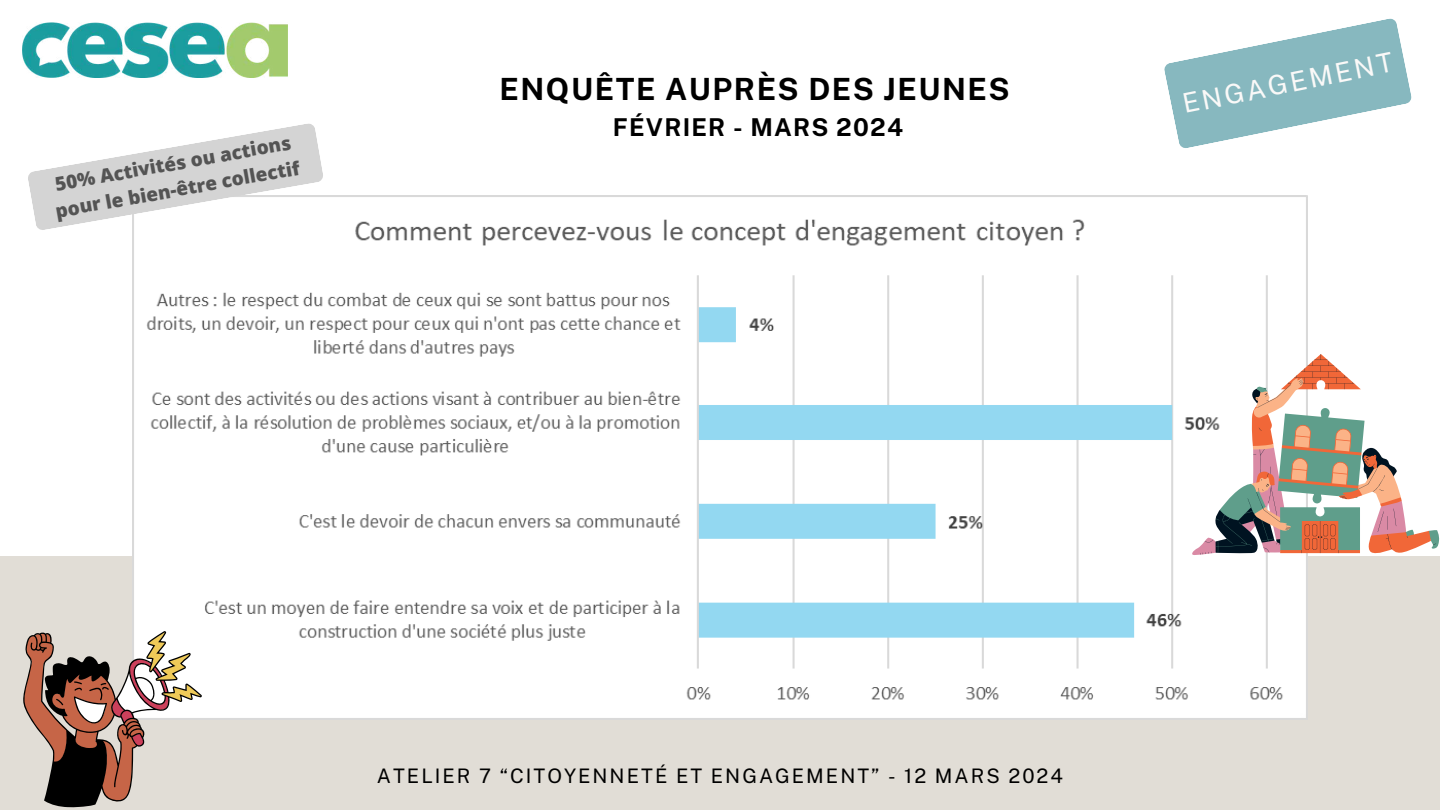
<style>
.page{position:relative;width:1440px;height:810px;background:#fff}
.page>*{position:absolute;margin:0;border:0;box-sizing:border-box;transform-origin:0 0}
.t1{font:700 30.6px "Public Sans";letter-spacing:.05em;color:#000}
.t2{font:27px "Public Sans";color:#faf9f8}
.t3{font:700 24.6px "Public Sans";letter-spacing:.05em;color:#000}
.t4{font:20px "Public Sans";letter-spacing:.1em;color:#000}
.t5{font:800 19px/26.2px "Open Sans";color:#545454}
</style>
<div class="page">
<div style="left:0;top:556px;width:1440px;height:254px;background:#e1ddd6"></div>
<svg style="left:1164px;top:18px;width:248px;height:130px"></svg>
<img style="left:23px;top:23px;width:265px;height:54px">
<img style="left:133px;top:195px;width:1174px;height:523px">
<svg style="left:28px;top:123px;width:296px;height:108px"></svg>
<svg style="left:23px;top:631px;width:179px;height:176px"></svg>
<svg style="left:1191px;top:354px;width:249px;height:202px"></svg>
<p class="t5" style="left:49px;top:172px;width:250px;rotate:-10deg">50% Activités ou actions pour le bien-être collectif</p>
<h1 class="t1" style="left:500px;top:71px;width:511px">ENQUÊTE AUPRÈS DES JEUNES</h1>
<p class="t3" style="left:613px;top:113px;width:292px">FÉVRIER - MARS 2024</p>
<h2 class="t2" style="left:1180px;top:88px;width:215px;rotate:-11deg">ENGAGEMENT</h2>
<p class="t4" style="left:377px;top:764px;width:688px">ATELIER 7 “CITOYENNETÉ ET ENGAGEMENT” - 12 MARS 2024</p>
</div>
